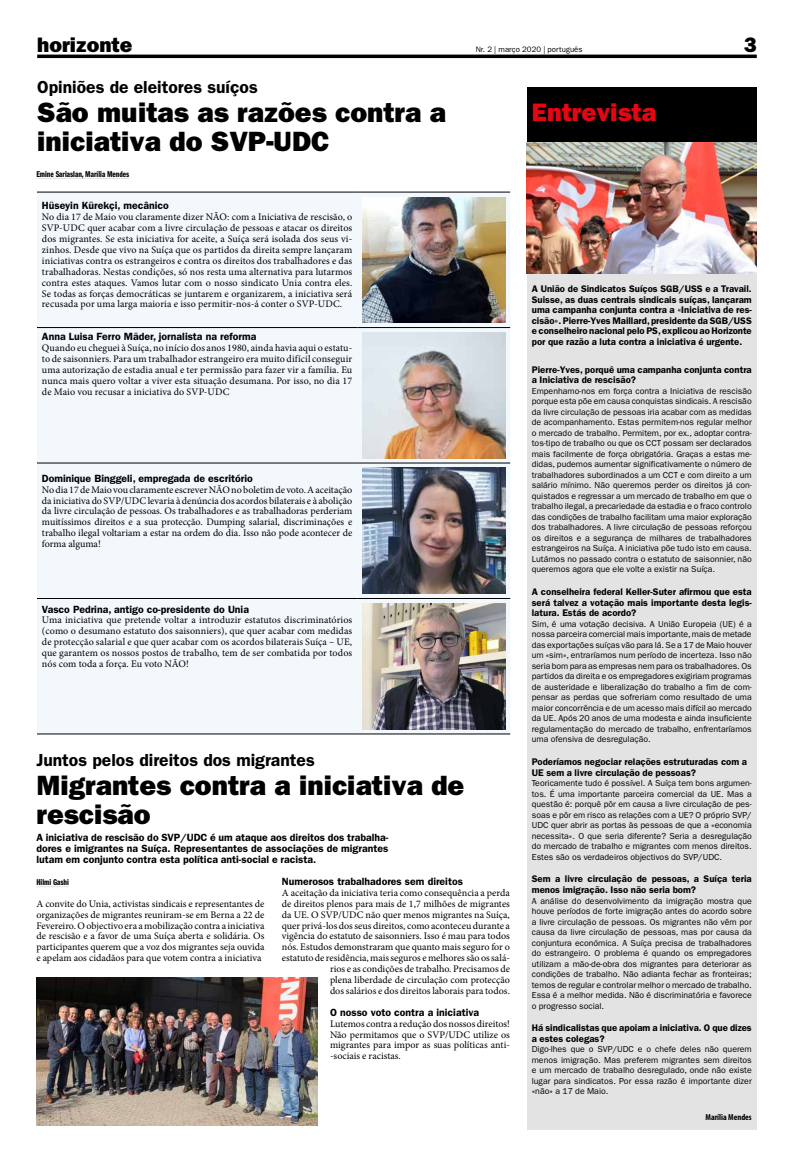
<style>
.page{position:relative;width:794px;height:1166px;background:#fff}
.page>*{position:absolute;margin:0;border:0;box-sizing:border-box;transform-origin:0 0}
.t1{font:800 28px/28.9px "Franklin Gothic LT Pro";color:#000}
.t2{font:800 25.38px "Franklin Gothic LT Pro";color:#e30613}
.t3{font:800 21px "Franklin Gothic LT Pro";color:#000}
.t4{font:17.5px "Franklin Gothic LT Pro Dm";color:#000}
.t5{font:10.5px/10.9px "Franklin Gothic LT Pro Dm";color:#000;text-align:justify}
.t6{font:10.06px/10.9px "Minion Pro";color:#000;text-align:justify}
.t7{font:9.62px/10.5px "Franklin Gothic LT Pro Dm";color:#000}
.t8{font:8.75px/10.5px "Franklin Gothic LT Pro";color:#000;text-align:justify}
.t9{font:8.75px "Franklin Gothic LT Pro Dm Cm";color:#000}
.t10{font:700 condensed 8.75px "Myriad Pro";color:#000}
.t11{font:7.88px "Franklin Gothic LT Pro";letter-spacing:.005em;color:#000}
</style>
<div class="page">
<hr style="left:37px;top:55px;width:719px;height:3px;background:#000">
<div style="left:527px;top:139px;width:229px;height:991px;background:#e3e3e3"></div>
<div style="left:527px;top:87px;width:229px;height:56px;background:#000"></div>
<img style="left:527px;top:143px;width:230px;height:130px">
<hr style="left:36px;top:178px;width:93px;height:1px;background:#e3e3e3">
<div style="left:37px;top:193px;width:473px;height:541px;background:#f3f8fd"></div>
<hr style="left:37px;top:192px;width:320px;height:1px;background:#000">
<hr style="left:357px;top:192px;width:153px;height:1px;background:#000">
<hr style="left:37px;top:327px;width:320px;height:1px;background:#000">
<hr style="left:357px;top:327px;width:153px;height:1px;background:#000">
<hr style="left:37px;top:463px;width:320px;height:1px;background:#000">
<hr style="left:357px;top:463px;width:153px;height:1px;background:#000">
<hr style="left:37px;top:598px;width:320px;height:1px;background:#000">
<hr style="left:357px;top:598px;width:153px;height:1px;background:#000">
<hr style="left:37px;top:734px;width:320px;height:1px;background:#000">
<hr style="left:357px;top:734px;width:153px;height:1px;background:#000">
<img style="left:362px;top:197px;width:143px;height:126px">
<img style="left:362px;top:332px;width:143px;height:126px">
<img style="left:362px;top:468px;width:143px;height:125px">
<img style="left:362px;top:603px;width:143px;height:126px">
<hr style="left:36px;top:886px;width:33px;height:1px;background:#e3e3e3">
<img style="left:36px;top:977px;width:281px;height:148px">
<h3 class="t3" style="left:37px;top:32px;width:97px">horizonte</h3>
<p class="t11" style="left:476px;top:44px;width:108px">Nr. 2 | março 2020 | português</p>
<h3 class="t3" style="left:744px;top:32px;width:14px">3</h3>
<h3 class="t4" style="left:37px;top:77px;width:222px">Opiniões de eleitores suíços</h3>
<h1 class="t1" style="left:37px;top:98px;width:410px">São muitas as razões contra a iniciativa do SVP-UDC</h1>
<h2 class="t2" style="left:532px;top:97px;width:126px">Entrevista</h2>
<p class="t9" style="left:36px;top:169px;width:94px">Emine Sariaslan, Marília Mendes</p>
<p class="t5" style="left:42px;top:200px;width:128px">Hüseyin Kürekçi, mecânico</p>
<p class="t6" style="left:42px;top:212px;width:312px">No dia 17 de Maio vou claramente dizer NÃO: com a Iniciativa de rescisão, o SVP-UDC quer acabar com a livre circulação de pessoas e atacar os direitos dos migrantes. Se esta iniciativa for aceite, a Suíça será isolada dos seus vi&shy;zinhos. Desde que vivo na Suíça que os partidos da direita sempre lançaram iniciativas contra os estrangeiros e contra os direitos dos trabalhadores e das trabalhadoras. Nestas condições, só nos resta uma alternativa para lutarmos contra estes ataques. Vamos lutar com o nosso sindicato Unia contra eles.<br>Se todas as forças democráticas se juntarem e organizarem, a iniciativa será recusada por uma larga maioria e isso permitir-nos-á conter o SVP-UDC.</p>
<p class="t5" style="left:42px;top:331px;width:216px">Anna Luisa Ferro Mäder, jornalista na reforma</p>
<p class="t6" style="left:42px;top:342px;width:312px">Quando eu cheguei à Suíça, no início dos anos 1980, ainda havia aqui o estatu&shy;to de saisonniers. Para um trabalhador estrangeiro era muito difícil conseguir uma autorização de estadia anual e ter permissão para fazer vir a família. Eu nunca mais quero voltar a viver esta situação desumana. Por isso, no dia 17 de Maio vou recusar a iniciativa do SVP-UDC</p>
<p class="t5" style="left:42px;top:473px;width:212px">Dominique Binggeli, empregada de escritório</p>
<p class="t6" style="left:42px;top:484px;width:312px">No dia 17 de Maio vou claramente escrever NÃO no boletim de voto. A aceitação da iniciativa do SVP/UDC levaria à denúncia dos acordos bilaterais e à abolição da livre circulação de pessoas. Os trabalhadores e as trabalhadoras perderiam muitíssimos direitos e a sua protecção. Dumping salarial, discriminações e trabalho ilegal voltariam a estar na ordem do dia. Isso não pode acontecer de forma alguma!</p>
<p class="t5" style="left:42px;top:603px;width:209px">Vasco Pedrina, antigo co-presidente do Unia</p>
<p class="t6" style="left:42px;top:615px;width:312px">Uma iniciativa que pretende voltar a introduzir estatutos discriminatórios (como o desumano estatuto dos saisonniers), que quer acabar com medidas de protecção salarial e que quer acabar com os acordos bilaterais Suíça – UE, que garantem os nossos postos de trabalho, tem de ser combatida por todos nós com toda a força. Eu voto NÃO!</p>
<h3 class="t4" style="left:36px;top:750px;width:280px">Juntos pelos direitos dos migrantes</h3>
<h1 class="t1" style="left:36px;top:771px;width:429px">Migrantes contra a iniciativa de rescisão</h1>
<p class="t5" style="left:36px;top:832px;width:353px">A iniciativa de rescisão do SVP/UDC é um ataque aos direitos dos trabalha&shy;dores e imigrantes na Suíça. Representantes de associações de migrantes lutam em conjunto contra esta política anti-social e racista.</p>
<p class="t9" style="left:36px;top:877px;width:34px">Hilmi Gashi</p>
<p class="t6" style="left:36px;top:898px;width:230px">A convite do Unia, activistas sindicais e representantes de organizações de migrantes reuniram-se em Berna a 22 de Fevereiro. O objectivo era a mobilização contra a iniciativa de rescisão e a favor de uma Suíça aberta e solidária. Os participantes querem que a voz dos migrantes seja ouvida e apelam aos cidadãos para que votem contra a iniciativa</p>
<p class="t5" style="left:282px;top:876px;width:183px">Numerosos trabalhadores sem direitos</p>
<p class="t6" style="left:282px;top:887px;width:230px;text-align:right">A aceitação da iniciativa teria como consequência a perda de direitos plenos para mais de 1,7 milhões de migrantes da UE. O SVP/UDC não quer menos migrantes na Suíça, quer privá-los dos seus direitos, como aconteceu durante a vigência do estatuto de saisonniers. Isso é mau para todos nós. Estudos demonstraram que quanto mais seguro for o estatuto de residência, mais seguros e melhores são os salá&shy;rios e as condições de trabalho. Precisamos de<br>plena liberdade de circulação com protecção<br>dos salários e dos direitos laborais para todos.</p>
<p class="t5" style="left:330px;top:1006px;width:151px">O nosso voto contra a iniciativa</p>
<p class="t6" style="left:330px;top:1018px;width:181px">Lutemos contra a redução dos nossos direitos!<br>Não permitamos que o SVP/UDC utilize os migrantes para impor as suas políticas anti--sociais e racistas.</p>
<p class="t7" style="left:532px;top:284px;width:221px;text-align:justify">A União de Sindicatos Suíços SGB/USS e a Travail.<br>Suisse, as duas centrais sindicais suíças, lançaram uma campanha conjunta contra a «Iniciativa de res&shy;cisão». Pierre-Yves Maillard, presidente da SGB/USS e conselheiro nacional pelo PS, explicou ao Horizonte por que razão a luta contra a iniciativa é urgente.</p>
<p class="t7" style="left:532px;top:364px;width:221px">Pierre-Yves, porquê uma campanha conjunta contra a Iniciativa de rescisão?</p>
<p class="t8" style="left:532px;top:385px;width:221px">Empenhamo-nos em força contra a Iniciativa de rescisão porque esta põe em causa conquistas sindicais. A rescisão da livre circulação de pessoas iria acabar com as medidas de acompanhamento. Estas permitem-nos regular melhor o mercado de trabalho. Permitem, por ex., adoptar contra&shy;tos-tipo de trabalho ou que os CCT possam ser declarados mais facilmente de força obrigatória. Graças a estas me&shy;didas, pudemos aumentar significativamente o número de trabalhadores subordinados a um CCT e com direito a um salário mínimo. Não queremos perder os direitos já con&shy;quistados e regressar a um mercado de trabalho em que o trabalho ilegal, a precariedade da estadia e o fraco controlo das condições de trabalho facilitam uma maior exploração dos trabalhadores. A livre circulação de pessoas reforçou os direitos e a segurança de milhares de trabalhadores estrangeiros na Suíça. A iniciativa põe tudo isto em causa.<br>Lutámos no passado contra o estatuto de saisonnier, não queremos agora que ele volte a existir na Suíça.</p>
<p class="t7" style="left:532px;top:586px;width:221px;text-align:justify">A conselheira federal Keller-Suter afirmou que esta será talvez a votação mais importante desta legis&shy;latura. Estás de acordo?</p>
<p class="t8" style="left:532px;top:618px;width:221px">Sim, é uma votação decisiva. A União Europeia (UE) é a nossa parceira comercial mais importante, mais de metade das exportações suíças vão para lá. Se a 17 de Maio houver um «sim», entraríamos num período de incerteza. Isso não seria bom para as empresas nem para os trabalhadores. Os partidos da direita e os empregadores exigiriam programas de austeridade e liberalização do trabalho a fim de com&shy;pensar as perdas que sofreriam como resultado de uma maior concorrência e de um acesso mais difícil ao mercado da UE. Após 20 anos de uma modesta e ainda insuficiente regulamentação do mercado de trabalho, enfrentaríamos uma ofensiva de desregulação.</p>
<p class="t7" style="left:532px;top:756px;width:217px">Poderíamos negociar relações estruturadas com a<br>UE sem a livre circulação de pessoas?</p>
<p class="t8" style="left:532px;top:778px;width:221px">Teoricamente tudo é possível. A Suíça tem bons argumen&shy;tos. É uma importante parceira comercial da UE. Mas a questão é: porquê pôr em causa a livre circulação de pes&shy;soas e pôr em risco as relações com a UE? O próprio SVP/ UDC quer abrir as portas às pessoas de que a «economia necessita». O que seria diferente? Seria a desregulação do mercado de trabalho e migrantes com menos direitos.<br>Estes são os verdadeiros objectivos do SVP/UDC.</p>
<p class="t7" style="left:532px;top:874px;width:221px">Sem a livre circulação de pessoas, a Suíça teria menos imigração. Isso não seria bom?</p>
<p class="t8" style="left:532px;top:895px;width:221px">A análise do desenvolvimento da imigração mostra que houve períodos de forte imigração antes do acordo sobre a livre circulação de pessoas. Os migrantes não vêm por causa da livre circulação de pessoas, mas por causa da conjuntura económica. A Suíça precisa de trabalhadores do estrangeiro. O problema é quando os empregadores utilizam a mão-de-obra dos migrantes para deteriorar as condições de trabalho. Não adianta fechar as fronteiras; temos de regular e controlar melhor o mercado de trabalho.<br>Essa é a melhor medida. Não é discriminatória e favorece o progresso social.</p>
<p class="t7" style="left:532px;top:1023px;width:221px">Há sindicalistas que apoiam a iniciativa. O que dizes a estes colegas?</p>
<p class="t8" style="left:532px;top:1044px;width:221px">Digo-lhes que o SVP/UDC e o chefe deles não querem menos imigração. Mas preferem migrantes sem direitos e um mercado de trabalho desregulado, onde não existe lugar para sindicatos. Por essa razão é importante dizer «não» a 17 de Maio.</p>
<p class="t10" style="left:705px;top:1111px;width:48px">Marília Mendes</p>
</div>
